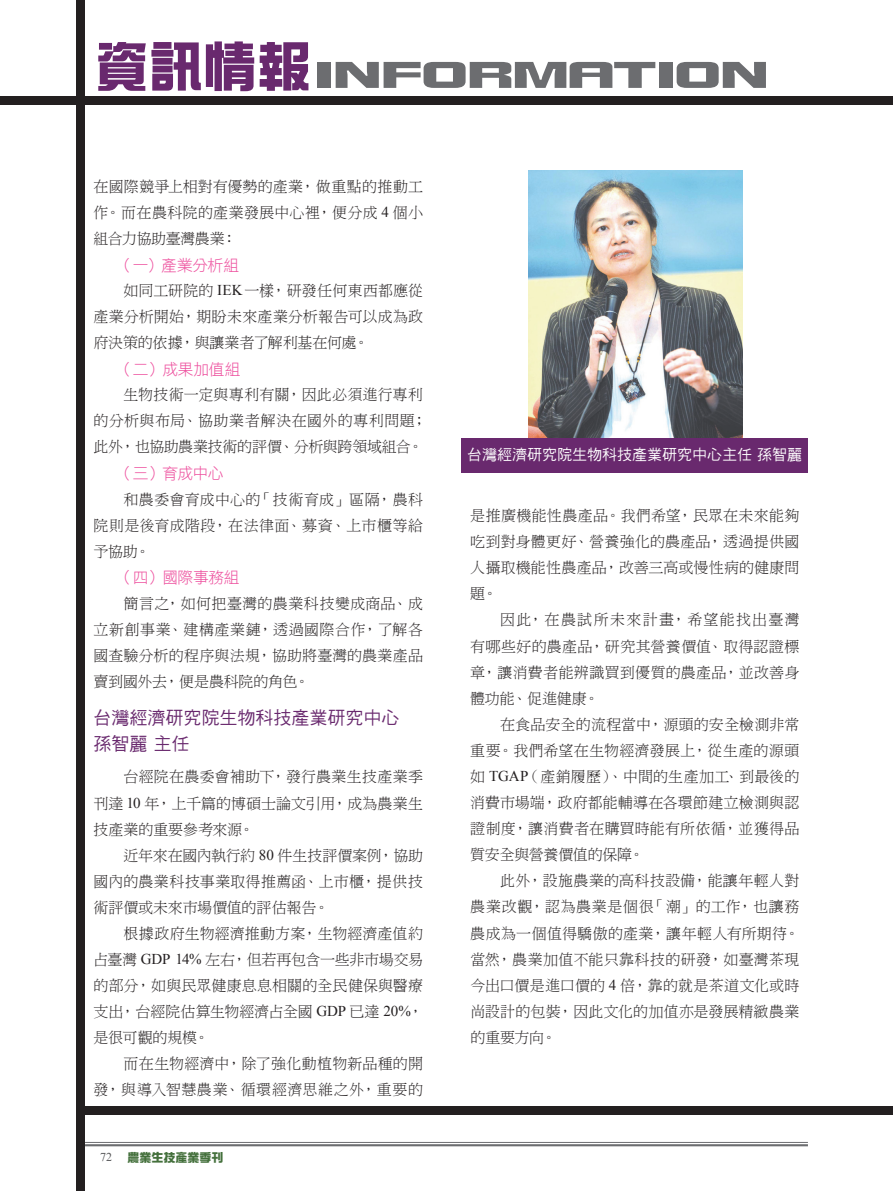
<style>
.page{position:relative;width:893px;height:1191px;background:#fff}
.page>*{position:absolute;margin:0;border:0;box-sizing:border-box;transform-origin:0 0}
.t1{font:36.15px "DF Zong Yi W9 WINP BF";color:#6c6d70;scale:1.64 1}
.t2{font:18px/26.1px "DF Hei W5 WINP BF";color:#69296e}
.t3{font:15.75px "DF Hei W3 WINP BF";letter-spacing:-.015em;color:#ed4c9c}
.t4{font:15px/26.1px "DF Ming W3 WIN BF";letter-spacing:.01em;color:#231f20;text-align:justify}
.t5{font:15px "DF Hei W5 WINP BF";color:#fff}
.t6{font:12px "DF Zong Yi W9 WINP BF";color:#44703c}
.t7{font:12px "Times New Roman";color:#57585a}
.s1{font-size:54px;color:#69296e}
.s2{font-family:"Times New Roman"}
</style>
<div class="page">
<hr style="left:85px;top:1142px;width:723px;height:1px;background:#6c6d70">
<hr style="left:85px;top:1144px;width:723px;height:2px;background:#6c6d70">
<div style="left:77px;top:0;width:8px;height:1191px;background:#231f20"></div>
<div style="left:81px;top:1106px;width:812px;height:8px;background:#231f20"></div>
<div style="left:0;top:96px;width:893px;height:8px;background:#231f20"></div>
<img style="left:529px;top:170px;width:213px;height:268px">
<div style="left:461px;top:438px;width:347px;height:35px;background:#69296e"></div>
<h1 class="t1" style="left:95px;top:57px;width:412px"><span class="s1">資訊情報</span>INFORMATION</h1>
<p class="t4" style="left:94px;top:173px;width:331px">在國際競爭上相對有優勢的產業，做重點的推動工作。而在農科院的產業發展中心裡，便分成 <span class="s2">4</span> 個小組合力協助臺灣農業：</p>
<p class="t3" style="left:117px;top:257px;width:123px">（一）產業分析組</p>
<p class="t4" style="left:94px;top:277px;width:331px;text-indent:30px">如同工研院的 <span class="s2">IEK</span>一樣，研發任何東西都應從產業分析開始，期盼未來產業分析報告可以成為政府決策的依據，與讓業者了解利基在何處。</p>
<p class="t3" style="left:117px;top:361px;width:125px">（二）成果加值組</p>
<p class="t4" style="left:94px;top:382px;width:335px;text-align:left;text-indent:30px">生物技術一定與專利有關，因此必須進行專利的分析與布局、協助業者解決在國外的專利問題；此外，也協助農業技術的評價、分析與跨領域組合。</p>
<p class="t3" style="left:117px;top:465px;width:108px">（三）育成中心</p>
<p class="t4" style="left:94px;top:486px;width:331px;text-indent:30px">和農委會育成中心的「技術育成」區隔，農科院則是後育成階段，在法律面、募資、上市櫃等給予協助。</p>
<p class="t3" style="left:117px;top:570px;width:124px">（四）國際事務組</p>
<p class="t4" style="left:93px;top:590px;width:331px;text-indent:30px">簡言之，如何把臺灣的農業科技變成商品、成立新創事業、建構產業鏈，透過國際合作，了解各國查驗分析的程序與法規，協助將臺灣的農業產品賣到國外去，便是農科院的角色。</p>
<p class="t2" style="left:94px;top:704px;width:308px">台灣經濟研究院生物科技產業研究中心孫智麗 主任</p>
<p class="t4" style="left:94px;top:764px;width:331px;text-indent:30px">台經院在農委會補助下，發行農業生技產業季刊達 <span class="s2">10</span> 年，上千篇的博碩士論文引用，成為農業生技產業的重要參考來源。</p>
<p class="t4" style="left:94px;top:842px;width:331px;text-indent:30px">近年來在國內執行約 <span class="s2">80</span> 件生技評價案例，協助國內的農業科技事業取得推薦函、上市櫃，提供技術評價或未來市場價值的評估報告。</p>
<p class="t4" style="left:94px;top:920px;width:331px;text-indent:30px">根據政府生物經濟推動方案，生物經濟產值約占臺灣 <span class="s2">GDP 14%</span> 左右，但若再包含一些非市場交易的部分，如與民眾健康息息相關的全民健保與醫療支出，台經院估算生物經濟占全國 <span class="s2">GDP</span> 已達 <span class="s2">20%</span>，是很可觀的規模。</p>
<p class="t4" style="left:94px;top:1050px;width:331px;text-align:right">而在生物經濟中，除了強化動植物新品種的開<br>發，與導入智慧農業、循環經濟思維之外，重要的</p>
<p class="t7" style="left:100px;top:1149px;width:13px">72</p>
<p class="t6" style="left:128px;top:1151px;width:97px">農業生技產業季刊</p>
<p class="t5" style="left:467px;top:447px;width:336px">台灣經濟研究院生物科技產業研究中心主任 孫智麗</p>
<p class="t4" style="left:470px;top:502px;width:331px">是推廣機能性農產品。我們希望，民眾在未來能夠吃到對身體更好、營養強化的農產品，透過提供國人攝取機能性農產品，改善三高或慢性病的健康問題。</p>
<p class="t4" style="left:470px;top:607px;width:331px;text-indent:30px">因此，在農試所未來計畫，希望能找出臺灣有哪些好的農產品，研究其營養價值、取得認證標章，讓消費者能辨識買到優質的農產品，並改善身體功能、促進健康。</p>
<p class="t4" style="left:470px;top:711px;width:331px;text-indent:30px">在食品安全的流程當中，源頭的安全檢測非常重要。我們希望在生物經濟發展上，從生產的源頭如 <span class="s2">TGAP</span>（產銷履歷）、中間的生產加工、到最後的消費市場端，政府都能輔導在各環節建立檢測與認證制度，讓消費者在購買時能有所依循，並獲得品質安全與營養價值的保障。</p>
<p class="t4" style="left:470px;top:867px;width:331px;text-indent:30px">此外，設施農業的高科技設備，能讓年輕人對農業改觀，認為農業是個很「潮」的工作，也讓務農成為一個值得驕傲的產業，讓年輕人有所期待。當然，農業加值不能只靠科技的研發，如臺灣茶現今出口價是進口價的 <span class="s2">4</span> 倍，靠的就是茶道文化或時尚設計的包裝，因此文化的加值亦是發展精緻農業的重要方向。</p>
</div>
